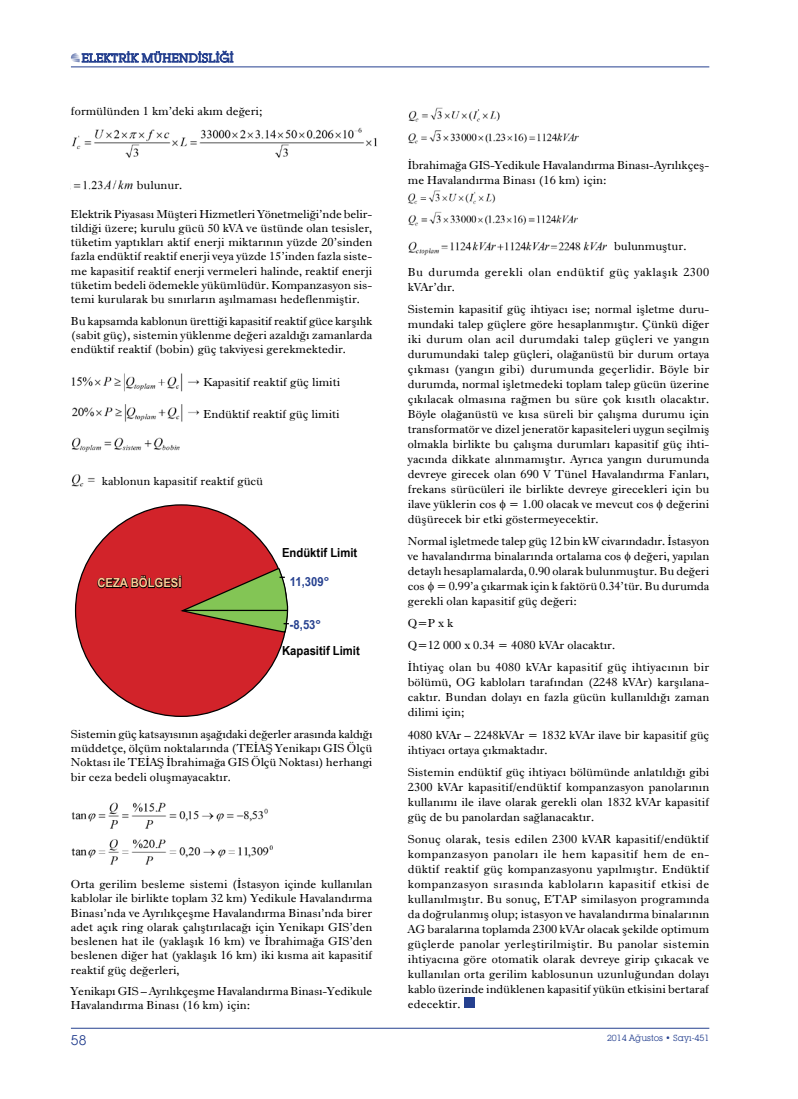
<style>
.page{position:relative;width:798px;height:1099px;background:#fff}
.page>*{position:absolute;margin:0;border:0;box-sizing:border-box;transform-origin:0 0}
.t1{font:13.75px "Lubalin Graph IT Cby BT";color:#25408f}
.t2{font:700 12.5px "Arial Narrow";color:#000;scale:1.1 1}
.t3{font:700 12.5px "Arial Narrow";color:#25408f;scale:1.1 1}
.t4{font:700 12.5px "Arial Narrow";color:#fdcb96;scale:1.1 1}
.t5{font:11.88px/15px "Dutch 766 BT Roman A";color:#000;text-align:justify;scale:1.05 1}
.t6{font:11.88px/25.6px "Dutch 766 BT Roman A";letter-spacing:.035em;color:#000;scale:1.05 1}
.t7{font:11.88px "Lubalin Graph IT Cby BT";color:#25408f;scale:1.05 1}
.t8{font:8.75px "Lubalin Graph IT Cby BT";color:#25408f}
</style>
<div class="page">
<hr style="left:71px;top:67px;width:638px;height:1px;background:#25408f">
<hr style="left:71px;top:1028px;width:638px;height:1px;background:#25408f">
<svg style="left:71px;top:51px;width:162px;height:12px"></svg>
<img style="left:72px;top:127px;width:305px;height:31px">
<img style="left:73px;top:180px;width:60px;height:10px">
<img style="left:72px;top:373px;width:128px;height:19px">
<img style="left:72px;top:404px;width:128px;height:18px">
<img style="left:72px;top:437px;width:108px;height:15px">
<img style="left:71px;top:474px;width:24px;height:13px">
<img style="left:71px;top:802px;width:202px;height:63px">
<img style="left:408px;top:107px;width:92px;height:15px">
<img style="left:408px;top:130px;width:171px;height:14px">
<img style="left:408px;top:190px;width:88px;height:14px">
<img style="left:408px;top:211px;width:170px;height:15px">
<img style="left:408px;top:241px;width:199px;height:15px">
<div style="left:463px;top:997px;width:11px;height:10px;background:#25408f"></div>
<div style="left:75px;top:505px;width:212px;height:211px;background:#d2232a;border-radius:50%"></div>
<svg style="left:97px;top:566px;width:192px;height:68px"></svg>
<p class="t7" style="left:81px;top:51px;width:146px">ELEKTRİK MÜHENDİSLİĞİ</p>
<p class="t5" style="left:71px;top:104px;width:184px">formülünden 1 km’deki akım değeri;</p>
<p class="t5" style="left:137px;top:177px;width:45px">bulunur.</p>
<p class="t5" style="left:71px;top:206px;width:288px;line-height:14.2px">Elektrik Piyasası Müşteri Hizmetleri Yönetmeliği’nde belir&shy;tildiği üzere; kurulu gücü 50 kVA ve üstünde olan tesisler, tüketim yaptıkları aktif enerji miktarının yüzde 20’sinden fazla endüktif reaktif enerji veya yüzde 15’inden fazla siste&shy;me kapasitif reaktif enerji vermeleri halinde, reaktif enerji tüketim bedeli ödemekle yükümlüdür. Kompanzasyon sis&shy;temi kurularak bu sınırların aşılmaması hedeflenmiştir.</p>
<p class="t5" style="left:71px;top:313px;width:288px;line-height:14.2px">Bu kapsamda kablonun ürettiği kapasitif reaktif güce karşılık (sabit güç), sistemin yüklenme değeri azaldığı zamanlarda endüktif reaktif (bobin) güç takviyesi gerekmektedir.</p>
<p class="t5" style="left:203px;top:374px;width:132px">Kapasitif reaktif güç limiti</p>
<p class="t5" style="left:203px;top:406px;width:131px">Endüktif reaktif güç limiti</p>
<p class="t5" style="left:102px;top:473px;width:155px">kablonun kapasitif reaktif gücü</p>
<p class="t4" style="left:97px;top:573px;width:78px">CEZA BÖLGESİ</p>
<p class="t2" style="left:282px;top:543px;width:70px">Endüktif Limit</p>
<p class="t3" style="left:290px;top:572px;width:37px">11,309°</p>
<p class="t3" style="left:290px;top:615px;width:30px">-8,53°</p>
<p class="t2" style="left:282px;top:641px;width:72px">Kapasitif Limit</p>
<p class="t5" style="left:71px;top:726px;width:288px;line-height:14.2px">Sistemin güç katsayısının aşağıdaki değerler arasında kaldığı müddetçe, ölçüm noktalarında (TEİAŞ Yenikapı GIS Ölçü Noktası ile TEİAŞ İbrahimağa GIS Ölçü Noktası) herhangi bir ceza bedeli oluşmayacaktır.</p>
<p class="t5" style="left:71px;top:876px;width:288px;line-height:14.2px">Orta gerilim besleme sistemi (İstasyon içinde kullanılan kablolar ile birlikte toplam 32 km) Yedikule Havalandırma Binası’nda ve Ayrılıkçeşme Havalandırma Binası’nda birer adet açık ring olarak çalıştırılacağı için Yenikapı GIS’den beslenen hat ile (yaklaşık 16 km) ve İbrahimağa GIS’den beslenen diğer hat (yaklaşık 16 km) iki kısma ait kapasitif reaktif güç değerleri,</p>
<p class="t5" style="left:71px;top:983px;width:288px;line-height:14.2px">Yenikapı GIS – Ayrılıkçeşme Havalandırma Binası-Yedikule<br>Havalandırma Binası (16 km) için:</p>
<p class="t5" style="left:407px;top:157px;width:288px">İbrahimağa GIS-Yedikule Havalandırma Binası-Ayrılıkçeş&shy;me Havalandırma Binası (16 km) için:</p>
<p class="t6" style="left:407px;top:233px;width:288px;text-indent:206px">bulunmuştur.<br>Bu durumda gerekli olan endüktif güç yaklaşık 2300</p>
<p class="t5" style="left:407px;top:275px;width:288px;line-height:22.1px">kVAr’dır.<br>Sistemin kapasitif güç ihtiyacı ise; normal işletme duru-</p>
<p class="t5" style="left:407px;top:316px;width:288px">mundaki talep güçlere göre hesaplanmıştır. Çünkü diğer iki durum olan acil durumdaki talep güçleri ve yangın durumundaki talep güçleri, olağanüstü bir durum ortaya çıkması (yangın gibi) durumunda geçerlidir. Böyle bir durumda, normal işletmedeki toplam talep gücün üzerine çıkılacak olmasına rağmen bu süre çok kısıtlı olacaktır.<br>Böyle olağanüstü ve kısa süreli bir çalışma durumu için transformatör ve dizel jeneratör kapasiteleri uygun seçilmiş olmakla birlikte bu çalışma durumları kapasitif güç ihti&shy;yacında dikkate alınmamıştır. Ayrıca yangın durumunda devreye girecek olan 690 V Tünel Havalandırma Fanları, frekans sürücüleri ile birlikte devreye girecekleri için bu ilave yüklerin cos = 1.00 olacak ve mevcut cos değerini düşürecek bir etki göstermeyecektir.</p>
<p class="t5" style="left:407px;top:533px;width:288px">Normal işletmede talep güç 12 bin kW civarındadır. İstasyon ve havalandırma binalarında ortalama cos değeri, yapılan detaylı hesaplamalarda, 0.90 olarak bulunmuştur. Bu değeri cos = 0.99’a çıkarmak için k faktörü 0.34’tür. Bu durumda gerekli olan kapasitif güç değeri:</p>
<p class="t5" style="left:407px;top:612px;width:288px;line-height:22.1px;text-align:left">Q=P x k<br>Q=12 000 x 0.34 = 4080 kVAr olacaktır.<br>İhtiyaç olan bu 4080 kVAr kapasitif güç ihtiyacının bir</p>
<p class="t5" style="left:407px;top:674px;width:288px">bölümü, OG kabloları tarafından (2248 kVAr) karşılana&shy;caktır. Bundan dolayı en fazla gücün kullanıldığı zaman dilimi için;</p>
<p class="t5" style="left:407px;top:726px;width:288px">4080 kVAr – 2248kVAr = 1832 kVAr ilave bir kapasitif güç ihtiyacı ortaya çıkmaktadır.</p>
<p class="t5" style="left:407px;top:764px;width:288px">Sistemin endüktif güç ihtiyacı bölümünde anlatıldığı gibi 2300 kVAr kapasitif/endüktif kompanzasyon panolarının kullanımı ile ilave olarak gerekli olan 1832 kVAr kapasitif güç de bu panolardan sağlanacaktır.</p>
<p class="t5" style="left:407px;top:831px;width:288px">Sonuç olarak, tesis edilen 2300 kVAR kapasitif/endüktif kompanzasyon panoları ile hem kapasitif hem de en&shy;düktif reaktif güç kompanzasyonu yapılmıştır. Endüktif kompanzasyon sırasında kabloların kapasitif etkisi de kullanılmıştır. Bu sonuç, ETAP similasyon programında da doğrulanmış olup; istasyon ve havalandırma binalarının AG baralarına toplamda 2300 kVAr olacak şekilde optimum güçlerde panolar yerleştirilmiştir. Bu panolar sistemin ihtiyacına göre otomatik olarak devreye girip çıkacak ve kullanılan orta gerilim kablosunun uzunluğundan dolayı kablo üzerinde indüklenen kapasitif yükün etkisini bertaraf edecektir.</p>
<p class="t1" style="left:71px;top:1031px;width:17px">58</p>
<p class="t8" style="left:606px;top:1032px;width:104px">2014 Ağustos • Sayı-451</p>
</div>
